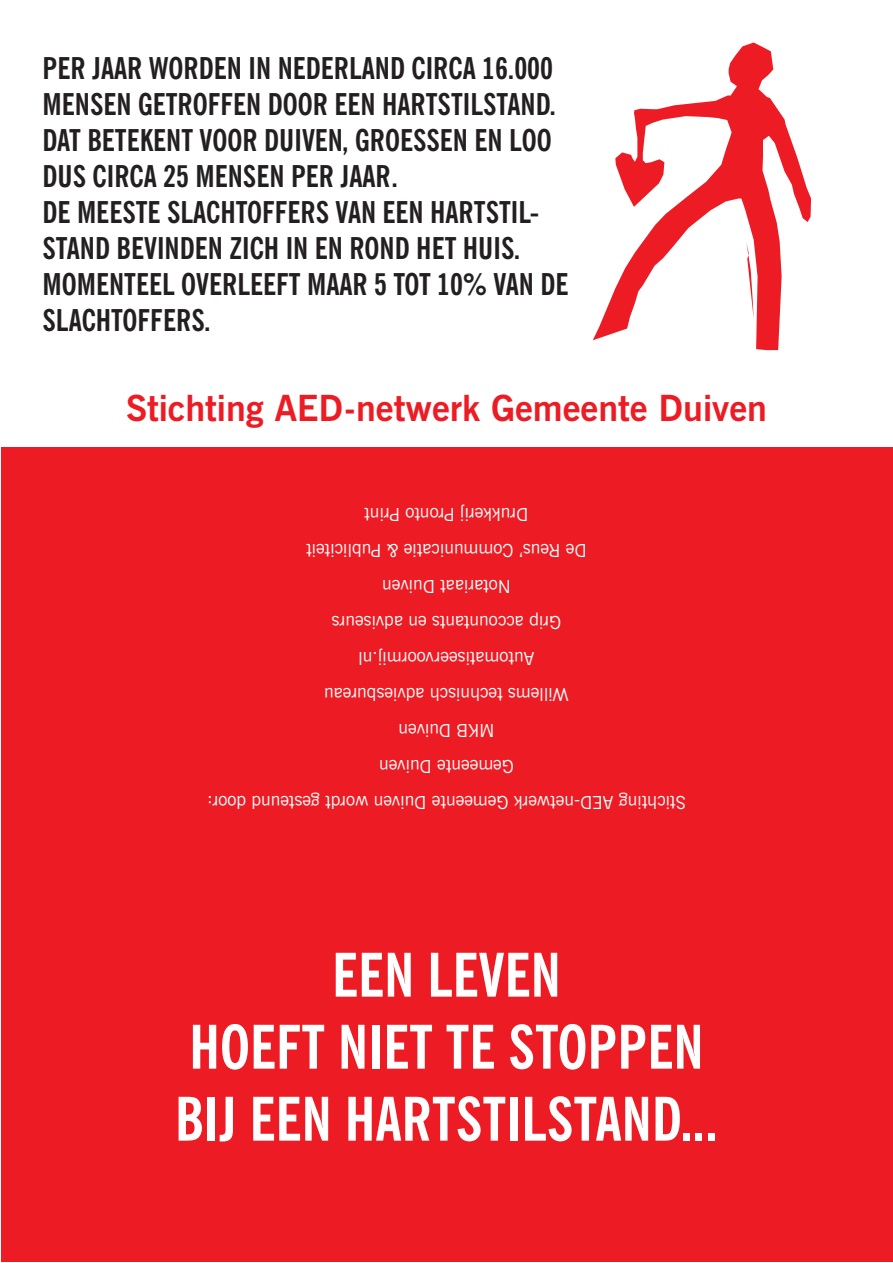
<style>
.page{position:relative;width:893px;height:1263px;background:#fff}
.page>*{position:absolute;margin:0;border:0;box-sizing:border-box;transform-origin:0 0}
.t1{font:700 condensed 60px/72px "News Gothic BT";color:#fff;text-align:center}
.t2{font:700 36px "News Gothic BT";color:#ed1c24}
.t3{font:700 condensed 30px/36px "News Gothic BT";color:#231f20}
.t4{font:18px/36px "News Gothic BT";color:#fff;text-align:center}
</style>
<div class="page">
<div style="left:2px;top:446px;width:890px;height:815px;background:#ed1c24"></div>
<svg style="left:593px;top:43px;width:218px;height:307px"></svg>
<p class="t3" style="left:43px;top:49px;width:527px">PER JAAR WORDEN IN NEDERLAND CIRCA 16.000<br>MENSEN GETROFFEN DOOR EEN HARTSTILSTAND.<br>DAT BETEKENT VOOR DUIVEN, GROESSEN EN LOO DUS CIRCA 25 MENSEN PER JAAR.<br>DE MEESTE SLACHTOFFERS VAN EEN HARTSTIL-STAND BEVINDEN ZICH IN EN ROND HET HUIS.<br>MOMENTEEL OVERLEEFT MAAR 5 TOT 10% VAN DE SLACHTOFFERS.</p>
<p class="t2" style="left:126px;top:386px;width:642px">Stichting AED-netwerk Gemeente Duiven</p>
<p class="t4" style="left:686px;top:820px;width:480px;rotate:-180deg">Stichting AED-netwerk Gemeente Duiven wordt gesteund door:<br>Gemeente Duiven<br>MKB Duiven<br>Willems technisch adviesbureau<br>Automatiseervoormij.nl<br>Grip accountants en adviseurs<br>Notariaat Duiven<br>De Reus’ Communicatie &amp; Publiciteit<br>Drukkerij Pronto Print</p>
<h1 class="t1" style="left:175px;top:938px;width:545px">EEN LEVEN<br>HOEFT NIET TE STOPPEN<br>BIJ EEN HARTSTILSTAND...</h1>
</div>
